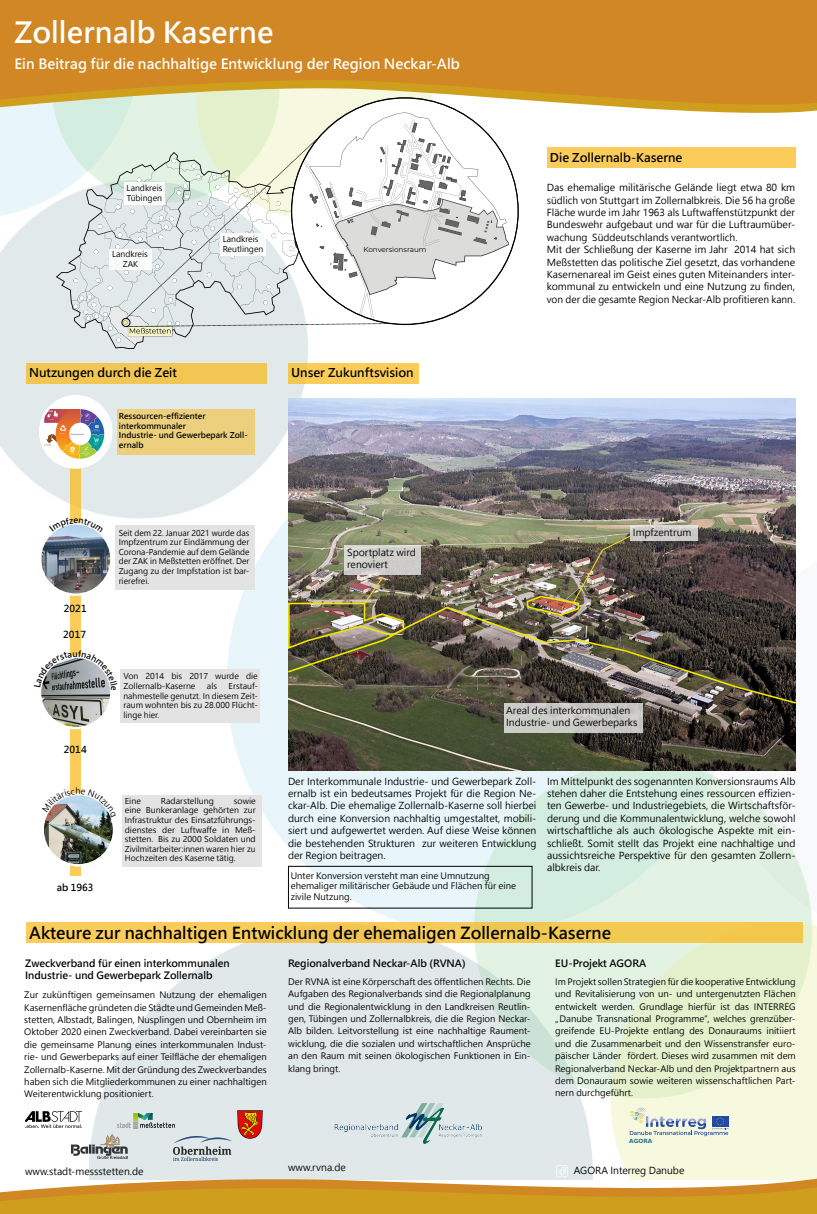
<style>
.page{position:relative;width:817px;height:1214px;background:#fff}
.page>*{position:absolute;margin:0;border:0;box-sizing:border-box;transform-origin:0 0}
.t1{font:700 28.8px "Microsoft Jheng Hei";color:#fff}
.t2{font:700 16.4px "Microsoft Jheng Hei";color:#000}
.t3{font:700 14px "Microsoft Jheng Hei";color:#fff}
.t4{font:700 12px "Microsoft Jheng Hei";color:#000}
.t5{font:700 10px/12px "Microsoft Jheng Hei";color:#000}
.t6{font:9.6px/12.4px "Microsoft Jheng Hei UI Regular";color:#000;text-align:justify}
.t7{font:9.6px/11.5px "Microsoft Jheng Hei";color:#000}
.t8{font:700 9.6px "Microsoft Jheng Hei";color:#000}
.t9{font:8.8px/12.4px "Microsoft Jheng Hei UI Regular";color:#000;text-align:justify}
.t10{font:8.8px/10.6px "Microsoft Jheng Hei";color:#000}
.t11{font:8px/9.6px "Microsoft Jheng Hei UI Regular";color:#000}
.t12{font:700 8px/9.6px "Microsoft Jheng Hei";color:#000}
.t13{font:8px/9.6px "Microsoft Jheng Hei";color:#000}
.t14{font:7.2px "Montserrat";color:#000}
.t15{font:700 5.72px "DejaVu Sans";color:#277588}
</style>
<div class="page">
<img style="left:25px;top:398px;width:791px;height:760px">
<img style="left:0;top:123px;width:519px;height:578px">
<div style="left:288px;top:363px;width:130px;height:20px;background:#fbcc59"></div>
<div style="left:26px;top:363px;width:241px;height:20px;background:#f2c653"></div>
<div style="left:546px;top:147px;width:249px;height:21px;background:#fbcc59"></div>
<div style="left:115px;top:525px;width:140px;height:64px;background:#e3e3e3"></div>
<div style="left:120px;top:668px;width:140px;height:54px;background:#e3e3e3"></div>
<div style="left:122px;top:795px;width:139px;height:71px;background:#e3e3e3"></div>
<div style="left:117px;top:409px;width:138px;height:45px;background:#edd07e"></div>
<svg style="left:0;top:115px;width:291px;height:8px;background:#e1f1e0"></svg>
<svg style="left:89px;top:1158px;width:727px;height:7px;background:#e6ebe6"></svg>
<svg style="left:0;top:0;width:816px;height:115px;background:#d29336"></svg>
<img style="left:48px;top:131px;width:255px;height:228px">
<div style="left:70px;top:398px;width:11px;height:477px;background:#fbcc59"></div>
<img style="left:288px;top:398px;width:507px;height:372px">
<svg style="left:126px;top:139px;width:264px;height:188px;background:#dde5df"></svg>
<img style="left:291px;top:98px;width:218px;height:226px">
<div style="left:122px;top:318px;width:8px;height:9px;border:1px solid #000;border-radius:50%"></div>
<img style="left:332px;top:1103px;width:150px;height:40px">
<img style="left:43px;top:793px;width:71px;height:72px;border-radius:36px">
<div style="left:42px;top:792px;width:73px;height:74px;border:2px solid #fff;border-radius:50%"></div>
<img style="left:40px;top:656px;width:71px;height:72px;border-radius:36px">
<div style="left:39px;top:655px;width:74px;height:74px;border:2px solid #fff;border-radius:50%"></div>
<img style="left:40px;top:523px;width:71px;height:71px;border-radius:36px">
<div style="left:39px;top:522px;width:74px;height:74px;border:2px solid #fff;border-radius:50%"></div>
<div style="left:40px;top:396px;width:71px;height:71px;background:#fff;border-radius:50%"></div>
<img style="left:41px;top:405px;width:70px;height:56px">
<div style="left:39px;top:395px;width:74px;height:73px;border:2px solid #fff;border-radius:50%"></div>
<div style="left:288px;top:865px;width:244px;height:43px;border:1px solid #000"></div>
<svg style="left:629px;top:1107px;width:99px;height:28px;background:#cbd4d1"></svg>
<svg style="left:0;top:1165px;width:816px;height:48px;background:#dbbb71"></svg>
<div style="left:26px;top:922px;width:776px;height:20px;background:#f3c953"></div>
<img style="left:237px;top:1110px;width:26px;height:28px">
<img style="left:174px;top:1136px;width:57px;height:23px">
<img style="left:117px;top:1113px;width:57px;height:14px">
<img style="left:71px;top:1133px;width:57px;height:24px">
<img style="left:25px;top:1111px;width:56px;height:16px">
<div style="left:124px;top:183px;width:41px;height:22px;background:#f7faf8"></div>
<div style="left:110px;top:250px;width:42px;height:20px;background:#fff"></div>
<div style="left:220px;top:234px;width:46px;height:22px;background:#fff"></div>
<svg style="left:630px;top:525px;width:67px;height:15px"></svg>
<div style="left:503px;top:703px;width:139px;height:29px;background:#cbcbc7"></div>
<img style="left:286px;top:605px;width:511px;height:99px">
<img style="left:525px;top:535px;width:106px;height:81px">
<svg style="left:344px;top:545px;width:77px;height:29px;background:#d1d0cc"></svg>
<img style="left:287px;top:577px;width:118px;height:73px">
<svg style="left:42px;top:787px;width:74px;height:30px"></svg>
<svg style="left:34px;top:650px;width:83px;height:40px"></svg>
<svg style="left:49px;top:517px;width:54px;height:16px"></svg>
<h1 class="t1" style="left:14px;top:14px;width:261px">Zollernalb Kaserne</h1>
<h3 class="t3" style="left:14px;top:55px;width:447px">Ein Beitrag für die nachhaltige Entwicklung der Region Neckar-Alb</h3>
<p class="t13" style="left:127px;top:183px;width:37px">Landkreis<br>Tübingen</p>
<p class="t13" style="left:112px;top:249px;width:37px;text-align:center">Landkreis<br>ZAK</p>
<p class="t13" style="left:223px;top:234px;width:42px">Landkreis<br>Reutlingen</p>
<p class="t14" style="left:363px;top:245px;width:65px">Konversionsraum</p>
<h3 class="t4" style="left:29px;top:365px;width:149px">Nutzungen durch die Zeit</h3>
<p class="t12" style="left:119px;top:411px;width:130px">Ressourcen-effizienter interkommunaler<br>Industrie- und Gewerbepark Zoll&shy;ernalb</p>
<p class="t8" style="left:64px;top:602px;width:24px">2021</p>
<p class="t8" style="left:63px;top:628px;width:24px">2017</p>
<p class="t8" style="left:64px;top:743px;width:24px">2014</p>
<p class="t11" style="left:119px;top:527px;width:132px;text-align:justify">Seit dem 22. Januar 2021 wurde das Impfzentrum zur Eindämmung der Corona-Pandemie auf dem Gelände der ZAK in Meßstetten eröffnet. Der Zugang zu der Impfstation ist bar&shy;rierefrei.</p>
<p class="t11" style="left:123px;top:671px;width:136px">Von 2014 bis 2017 wurde die<br>Zollernalb-Kaserne</p>
<p class="t11" style="left:123px;top:681px;width:136px;text-indent:105px">Erstauf&shy;nahmestelle genutzt. In diesem Zeit&shy;raum wohnten bis zu 28.000 Flücht&shy;linge hier.</p>
<p class="t11" style="left:207px;top:681px;width:12px">als</p>
<h3 class="t4" style="left:291px;top:365px;width:124px">Unser Zukunftsvision</h3>
<p class="t7" style="left:347px;top:546px;width:70px">Sportplatz wird renoviert</p>
<h3 class="t4" style="left:549px;top:150px;width:134px">Die Zollernalb-Kaserne</h3>
<p class="t6" style="left:546px;top:181px;width:250px;text-align:left">Das ehemalige militärische Gelände liegt etwa 80 km südlich von Stuttgart im Zollernalbkreis. Die 56 ha große Fläche wurde im Jahr 1963 als Luftwaffenstützpunkt der Bundeswehr aufgebaut und war für die Luftraumüber&shy;wachung Süddeutschlands verantwortlich.<br>Mit der Schließung der Kaserne im Jahr 2014 hat sich Meßstetten das politische Ziel gesetzt, das vorhandene Kasernenareal im Geist eines guten Miteinanders inter&shy;kommunal zu entwickeln und eine Nutzung zu finden, von der die gesamte Region Neckar-Alb profitieren kann.</p>
<p class="t7" style="left:633px;top:526px;width:60px">Impfzentrum</p>
<p class="t7" style="left:506px;top:704px;width:133px">Areal des interkommunalen<br>Industrie- und Gewerbeparks</p>
<p class="t8" style="left:57px;top:881px;width:38px">ab 1963</p>
<p class="t11" style="left:125px;top:796px;width:18px">Eine</p>
<p class="t11" style="left:161px;top:796px;width:54px">Radarstellung</p>
<p class="t11" style="left:125px;top:796px;width:132px;text-align:justify;text-indent:109px">sowie eine Bunkeranlage gehörten zur Infrastruktur des Einsatzführungs&shy;dienstes der Luftwaffe in Meß&shy;stetten. Bis zu 2000 Soldaten und Zivilmitarbeiter:innen waren hier zu Hochzeiten des Kaserne tätig.</p>
<p class="t6" style="left:288px;top:774px;width:250px">Der Interkommunale Industrie- und Gewerbepark Zoll&shy;ernalb ist ein bedeutsames Projekt für die Region Ne&shy;ckar-Alb. Die ehemalige Zollernalb-Kaserne soll hierbei durch eine Konversion nachhaltig umgestaltet, mobili&shy;siert und aufgewertet werden. Auf diese Weise können die bestehenden Strukturen zur weiteren Entwicklung der Region beitragen.</p>
<p class="t10" style="left:291px;top:870px;width:227px">Unter Konversion versteht man eine Umnutzung ehemaliger militärischer Gebäude und Flächen für eine zivile Nutzung.</p>
<p class="t6" style="left:547px;top:774px;width:250px">Im Mittelpunkt des sogenannten Konversionsraums Alb stehen daher die Entstehung eines ressourcen effizien&shy;ten Gewerbe- und Industriegebiets, die Wirtschaftsför&shy;derung und die Kommunalentwicklung, welche sowohl wirtschaftliche als auch ökologische Aspekte mit ein&shy;schließt. Somit stellt das Projekt eine nachhaltige und aussichtsreiche Perspektive für den gesamten Zollern&shy;albkreis dar.</p>
<h2 class="t2" style="left:29px;top:922px;width:583px">Akteure zur nachhaltigen Entwicklung der ehemaligen Zollernalb-Kaserne</h2>
<p class="t5" style="left:25px;top:957px;width:206px">Zweckverband für einen interkommunalen<br>Industrie- und Gewerbepark Zollernalb</p>
<p class="t5" style="left:288px;top:956px;width:179px">Regionalverband Neckar-Alb (RVNA)</p>
<p class="t5" style="left:555px;top:957px;width:92px">EU-Projekt AGORA</p>
<p class="t9" style="left:288px;top:975px;width:244px">Der RVNA ist eine Körperschaft des öffentlichen Rechts. Die Aufgaben des Regionalverbands sind die Regionalplanung und die Regionalentwicklung in den Landkreisen Reutlin&shy;gen, Tübingen und Zollernalbkreis, die die Region Neckar-Alb bilden. Leitvorstellung ist eine nachhaltige Raument&shy;wicklung, die die sozialen und wirtschaftlichen Ansprüche an den Raum mit seinen ökologischen Funktionen in Ein&shy;klang bringt.</p>
<p class="t9" style="left:555px;top:975px;width:242px">Im Projekt sollen Strategien für die kooperative Entwicklung und Revitalisierung von un- und untergenutzten Flächen entwickelt werden. Grundlage hierfür ist das INTERREG „Danube Transnational Programme“, welches grenzüber&shy;greifende EU-Projekte entlang des Donauraums initiiert und die Zusammenarbeit und den Wissenstransfer euro&shy;päischer Länder fördert. Dieses wird zusammen mit dem Regionalverband Neckar-Alb und den Projektpartnern aus dem Donauraum sowie weiteren wissenschaftlichen Part&shy;nern durchgeführt.</p>
<p class="t9" style="left:24px;top:988px;width:244px">Zur zukünftigen gemeinsamen Nutzung der ehemaligen Kasernenfläche gründeten die Städte und Gemeinden Meß&shy;stetten, Albstadt, Balingen, Nusplingen und Obernheim im Oktober 2020 einen Zweckverband. Dabei vereinbarten sie die gemeinsame Planung eines interkommunalen Indust&shy;rie- und Gewerbeparks auf einer Teilfläche der ehemaligen Zollernalb-Kaserne. Mit der Gründung des Zweckverbandes haben sich die Mitgliederkommunen zu einer nachhaltigen Weiterentwicklung positioniert.</p>
<p class="t6" style="left:25px;top:1164px;width:120px">www.stadt-messstetten.de</p>
<p class="t15" style="left:629px;top:1135px;width:25px">AGORA</p>
<p class="t6" style="left:288px;top:1161px;width:59px">www.rvna.de</p>
<p class="t6" style="left:573px;top:1164px;width:112px">AGORA Interreg Danube</p>
</div>
